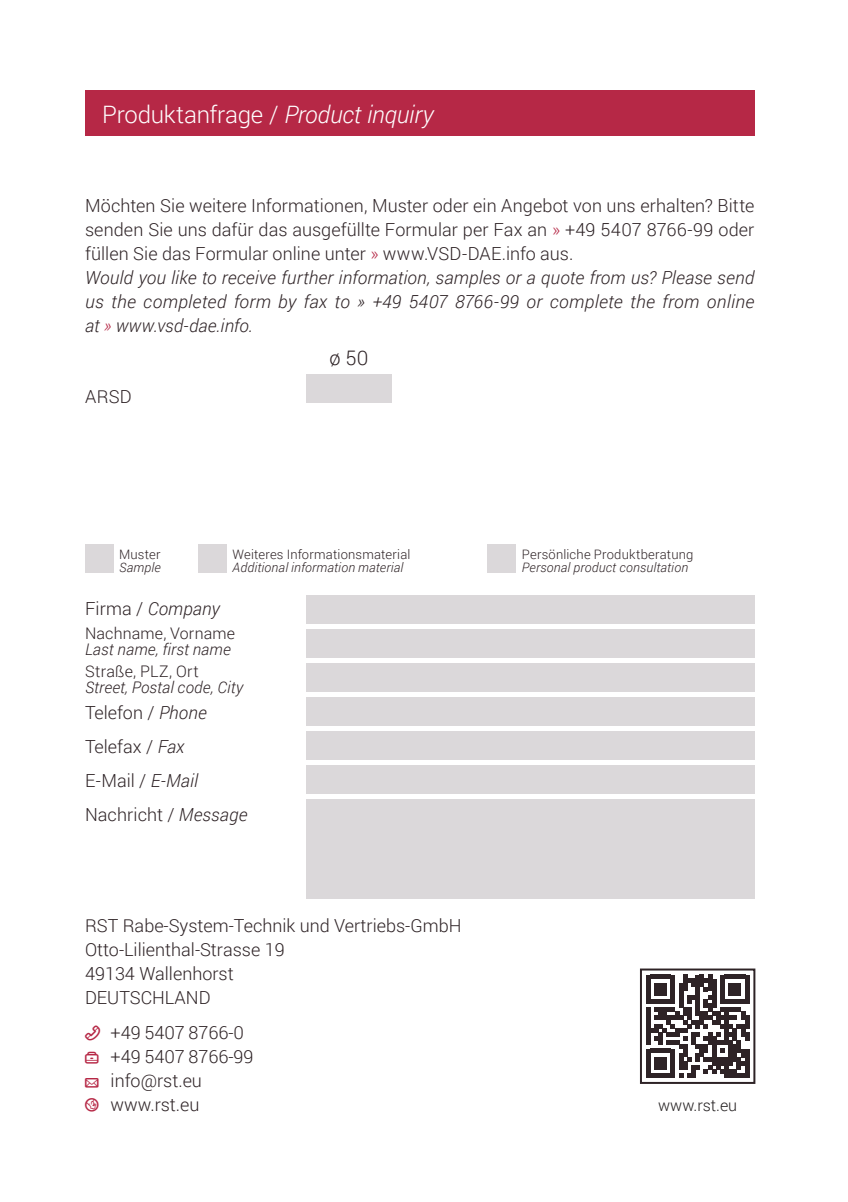
<style>
.page{position:relative;width:848px;height:1202px;background:#fff}
.page>*{position:absolute;margin:0;border:0;box-sizing:border-box;transform-origin:0 0}
.t1{font:300 24px "Roboto";letter-spacing:-.01em;color:#fff}
.t2{font:300 20px "Roboto";color:#2e2326}
.t3{font:300 18px/24px "Roboto";color:#2e2326}
.t4{font:italic 300 18px "Roboto";letter-spacing:.01em;color:#2e2326}
.t5{font:italic 300 16px "Roboto";letter-spacing:.01em;color:#2e2326}
.t6{font:300 16px "Roboto";letter-spacing:.01em;color:#2e2326}
.t7{font:300 16px "Roboto";color:#231f20}
.t8{font:italic 300 13px "Roboto";letter-spacing:.015em;color:#2e2326}
.t9{font:300 13px "Roboto";letter-spacing:.015em;color:#2e2326}
.s1{font-style:italic}
.s2{color:#b62846}
.s3{font-style:italic;color:#b62846}
.s4{font-style:normal}
</style>
<div class="page">
<svg style="left:646px;top:975px;width:103px;height:103px"></svg>
<div style="left:85px;top:91px;width:669px;height:45px;background:#b62846"></div>
<div style="left:640px;top:968px;width:115px;height:116px;border:2px solid #2e2326"></div>
<div style="left:306px;top:374px;width:85px;height:29px;background:#dbd8da"></div>
<div style="left:306px;top:595px;width:448px;height:29px;background:#dbd8da"></div>
<div style="left:306px;top:629px;width:448px;height:29px;background:#dbd8da"></div>
<div style="left:306px;top:663px;width:448px;height:29px;background:#dbd8da"></div>
<div style="left:306px;top:697px;width:448px;height:29px;background:#dbd8da"></div>
<div style="left:306px;top:731px;width:448px;height:29px;background:#dbd8da"></div>
<div style="left:306px;top:765px;width:448px;height:29px;background:#dbd8da"></div>
<div style="left:306px;top:799px;width:448px;height:100px;background:#dbd8da"></div>
<div style="left:85px;top:544px;width:28px;height:29px;background:#dbd8da"></div>
<div style="left:198px;top:544px;width:29px;height:29px;background:#dbd8da"></div>
<div style="left:488px;top:544px;width:28px;height:29px;background:#dbd8da"></div>
<h1 class="t1" style="left:102px;top:98px;width:333px">Produktanfrage / <span class="s1">Product inquiry</span></h1>
<p class="t3" style="left:85px;top:193px;width:671px">Möchten Sie weitere Informationen, Muster oder ein Angebot von uns erhalten? Bitte senden Sie uns dafür das ausgefüllte Formular per Fax an <span class="s2">»</span> +49 5407 8766-99 oder füllen Sie das Formular online unter <span class="s2">»</span> www.VSD-DAE.info aus.<br><span class="s1">Would you like to receive further information, samples or a quote from us? Please send us the completed form by fax to » +49 5407 8766-99 or complete the from online at</span> <span class="s3">»</span> <span class="s1">www.vsd-dae.info.</span></p>
<p class="t3" style="left:85px;top:384px;width:48px">ARSD</p>
<p class="t9" style="left:119px;top:545px;width:43px">Muster</p>
<p class="t8" style="left:119px;top:558px;width:43px">Sample</p>
<p class="t2" style="left:329px;top:344px;width:40px">ø 50</p>
<p class="t9" style="left:232px;top:545px;width:179px">Weiteres Informationsmaterial</p>
<p class="t8" style="left:232px;top:558px;width:172px">Additional information material</p>
<p class="t4" style="left:85px;top:596px;width:136px"><span class="s4">Firma /</span> Company</p>
<p class="t6" style="left:85px;top:622px;width:151px">Nachname, Vorname</p>
<p class="t5" style="left:85px;top:638px;width:147px">Last name, first name</p>
<p class="t6" style="left:85px;top:660px;width:115px">Straße, PLZ, Ort</p>
<p class="t5" style="left:85px;top:676px;width:160px">Street, Postal code, City</p>
<p class="t3" style="left:85px;top:695px;width:164px;line-height:34px">Telefon / <span class="s1">Phone<br></span>Telefax / <span class="s1">Fax<br></span>E-Mail / <span class="s1">E-Mail<br></span>Nachricht / <span class="s1">Message</span></p>
<p class="t3" style="left:85px;top:913px;width:378px">RST Rabe-System-Technik und Vertriebs-GmbH<br>Otto-Lilienthal-Strasse 19<br>49134 Wallenhorst<br>DEUTSCHLAND</p>
<p class="t3" style="left:111px;top:1020px;width:144px">+49 5407 8766-0 +49 5407 8766-99 info@rst.eu www.rst.eu</p>
<p class="t9" style="left:522px;top:545px;width:173px">Persönliche Produktberatung</p>
<p class="t8" style="left:522px;top:558px;width:168px">Personal product consultation</p>
<p class="t7" style="left:658px;top:1094px;width:81px">www.rst.eu</p>
</div>
